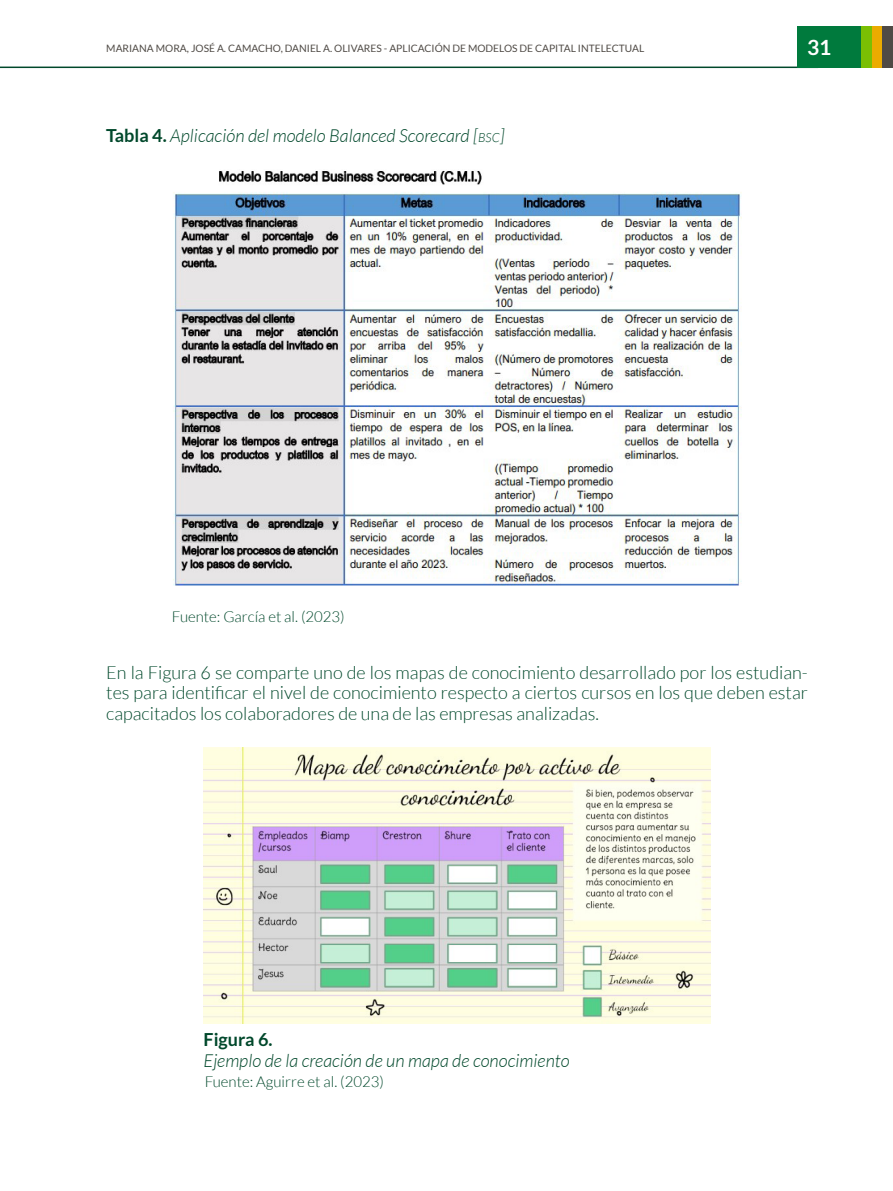
<style>
.page{position:relative;width:893px;height:1191px;background:#fff}
.page>*{position:absolute;margin:0;border:0;box-sizing:border-box;transform-origin:0 0}
.t1{font:700 21px "Lato";color:#fff}
.t2{font:300 18px/20.7px "Lato";color:#00482b;text-align:justify}
.t3{font:italic 300 18px "Lato";color:#00482b}
.t4{font:700 18px "Lato";color:#00482b}
.t5{font:300 15px "Lato";color:#00482b}
.t6{font:10.2px "Lato";color:#4f4a45}
.s1{font-weight:700;font-style:normal}
.s2{font-style:inherit}
.s3{font-size:12.6px}
</style>
<div class="page">
<hr style="left:0;top:67px;width:818px;height:1px;background:#00482b">
<div style="left:797px;top:26px;width:65px;height:42px;background:#007a3d"></div>
<div style="left:862px;top:26px;width:10px;height:42px;background:#7abf03"></div>
<div style="left:872px;top:26px;width:10px;height:42px;background:#ebab00"></div>
<div style="left:882px;top:26px;width:11px;height:42px;background:#4f4a45"></div>
<img style="left:173px;top:170px;width:569px;height:415px">
<img style="left:204px;top:748px;width:507px;height:275px">
<p class="t6" style="left:106px;top:43px;width:539px">MARIANA MORA, JOSÉ A. CAMACHO, DANIEL A. OLIVARES - APLICACIÓN DE MODELOS DE CAPITAL INTELECTUAL</p>
<p class="t1" style="left:807px;top:35px;width:26px">31</p>
<p class="t3" style="left:106px;top:126px;width:400px"><span class="s1">Tabla 4.</span> Aplicación del modelo Balanced Scorecard <span class="s2">[</span><span class="s3">bsc</span><span class="s2">]</span></p>
<p class="t5" style="left:172px;top:608px;width:174px">Fuente: García et al. (2023)</p>
<p class="t2" style="left:106px;top:662px;width:703px">En la Figura 6 se comparte uno de los mapas de conocimiento desarrollado por los estudian&shy;tes para identificar el nivel de conocimiento respecto a ciertos cursos en los que deben estar capacitados los colaboradores de una de las empresas analizadas.</p>
<p class="t4" style="left:204px;top:1029px;width:70px">Figura 6.</p>
<p class="t3" style="left:204px;top:1050px;width:368px">Ejemplo de la creación de un mapa de conocimiento</p>
<p class="t5" style="left:205px;top:1074px;width:181px">Fuente: Aguirre et al. (2023)</p>
</div>
